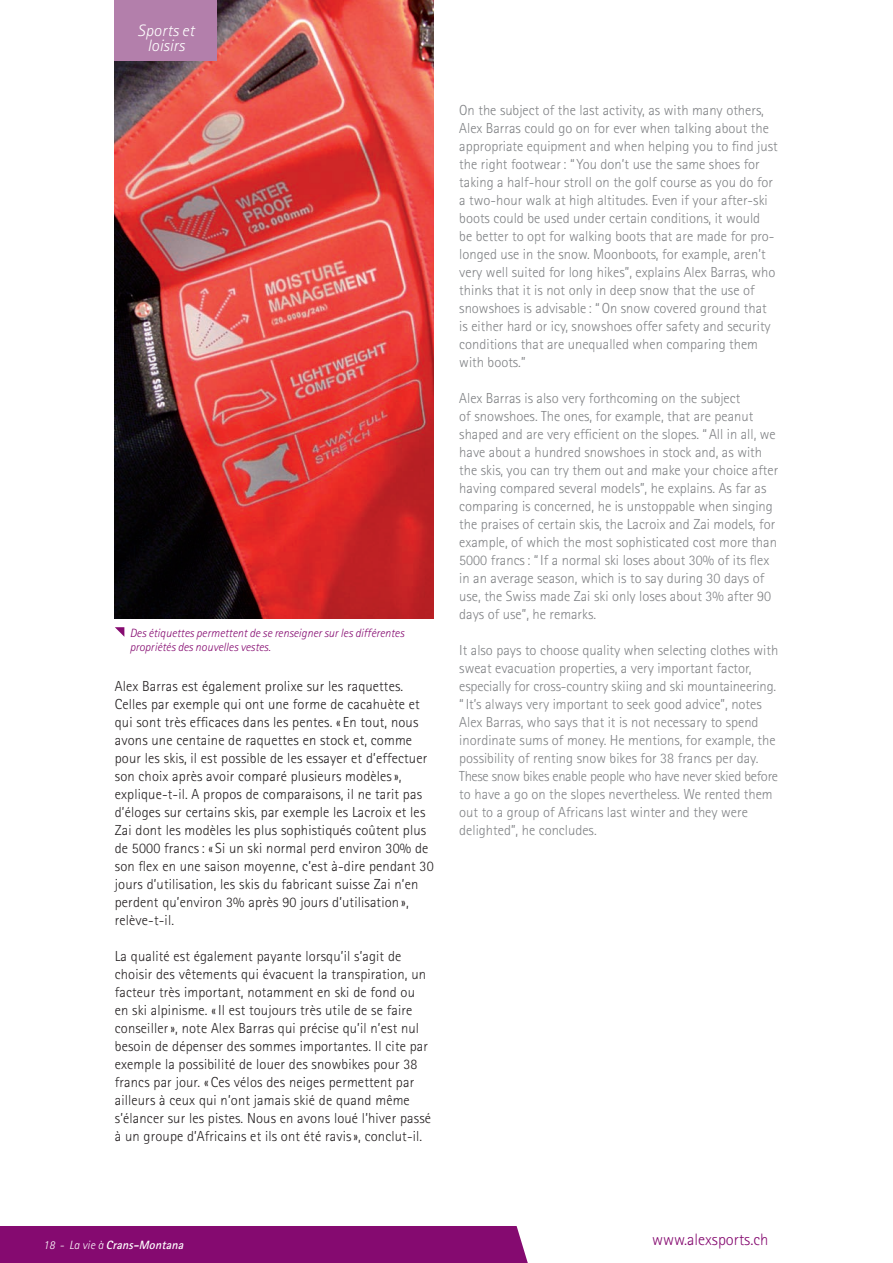
<style>
.page{position:relative;width:893px;height:1263px;background:#fff}
.page>*{position:absolute;margin:0;border:0;box-sizing:border-box;transform-origin:0 0}
.t1{font:300 16.5px "Rotis Sans Serif";color:#850a70}
.t2{font:italic 300 16.5px/15px "Rotis Sans Serif";letter-spacing:.01em;color:#fff;text-align:center}
.t3{font:300 14.55px/18px "Rotis Sans Serif";color:#808285}
.t4{font:300 14.55px/18px "Rotis Sans Serif";letter-spacing:.01em;color:#231f20}
.t5{font:italic 300 12px/14.4px "Rotis Sans Serif";color:#850a70}
.t6{font:italic 700 12px "Rotis Sans Serif";color:#fff}
.s1{font-weight:300}
</style>
<div class="page">
<div style="left:0;top:1226px;width:528px;height:37px;background:#850a70"></div>
<img style="left:115px;top:0;width:319px;height:619px">
<div style="left:115px;top:0;width:102px;height:61px;background:#b37fab"></div>
<svg style="left:115px;top:627px;width:9px;height:10px"></svg>
<p class="t2" style="left:138px;top:25px;width:58px">Sports et loisirs</p>
<p class="t5" style="left:130px;top:627px;width:276px">Des étiquettes permettent de se renseigner sur les différentes propriétés des nouvelles vestes.</p>
<p class="t4" style="left:115px;top:678px;width:320px">Alex Barras est également prolixe sur les raquettes.<br>Celles par exemple qui ont une forme de cacahuète et qui sont très efficaces dans les pentes. « En tout, nous avons une centaine de raquettes en stock et, comme pour les skis, il est possible de les essayer et d’effectuer son choix après avoir comparé plusieurs modèles », explique-t-il. A propos de comparaisons, il ne tarit pas d’éloges sur certains skis, par exemple les Lacroix et les Zai dont les modèles les plus sophistiqués coûtent plus de 5000 francs : « Si un ski normal perd environ 30% de son flex en une saison moyenne, c’est à-dire pendant 30 jours d’utilisation, les skis du fabricant suisse Zai n’en perdent qu’environ 3% après 90 jours d’utilisation », relève-t-il.</p>
<p class="t4" style="left:115px;top:948px;width:318px">La qualité est également payante lorsqu’il s’agit de choisir des vêtements qui évacuent la transpiration, un facteur très important, notamment en ski de fond ou en ski alpinisme. « Il est toujours très utile de se faire conseiller », note Alex Barras qui précise qu’il n’est nul besoin de dépenser des sommes importantes. Il cite par exemple la possibilité de louer des snowbikes pour 38 francs par jour. « Ces vélos des neiges permettent par ailleurs à ceux qui n’ont jamais skié de quand même s’élancer sur les pistes. Nous en avons loué l’hiver passé à un groupe d’Africains et ils ont été ravis », conclut-il.</p>
<p class="t3" style="left:459px;top:102px;width:320px">On the subject of the last activity, as with many others, Alex Barras could go on for ever when talking about the appropriate equipment and when helping you to find just the right footwear : “ You don’t use the same shoes for taking a half-hour stroll on the golf course as you do for a two-hour walk at high altitudes. Even if your after-ski boots could be used under certain conditions, it would<br>be better to opt for walking boots that are made for pro&shy;longed use in the snow. Moonboots, for example, aren’t very well suited for long hikes”, explains Alex Barras, who thinks that it is not only in deep snow that the use of snowshoes is advisable : “ On snow covered ground that is either hard or icy, snowshoes offer safety and security conditions that are unequalled when comparing them with boots.”</p>
<p class="t3" style="left:459px;top:390px;width:320px">Alex Barras is also very forthcoming on the subject<br>of snowshoes. The ones, for example, that are peanut shaped and are very efficient on the slopes. “ All in all, we have about a hundred snowshoes in stock and, as with the skis, you can try them out and make your choice after having compared several models”, he explains. As far as comparing is concerned, he is unstoppable when singing the praises of certain skis, the Lacroix and Zai models, for example, of which the most sophisticated cost more than 5000 francs : “ If a normal ski loses about 30% of its flex in an average season, which is to say during 30 days of use, the Swiss made Zai ski only loses about 3% after 90 days of use”, he remarks.</p>
<p class="t3" style="left:459px;top:642px;width:320px">It also pays to choose quality when selecting clothes with sweat evacuation properties, a very important factor, especially for cross-country skiing and ski mountaineering. “ It’s always very important to seek good advice”, notes Alex Barras, who says that it is not necessary to spend inordinate sums of money. He mentions, for example, the possibility of renting snow bikes for 38 francs per day.<br>These snow bikes enable people who have never skied before to have a go on the slopes nevertheless. We rented them out to a group of Africans last winter and they were delighted”, he concludes.</p>
<p class="t6" style="left:43px;top:1240px;width:144px"><span class="s1">1 8 - L a vie à</span> Crans-Montana</p>
<p class="t1" style="left:652px;top:1233px;width:118px">www.alexsports.ch</p>
</div>
